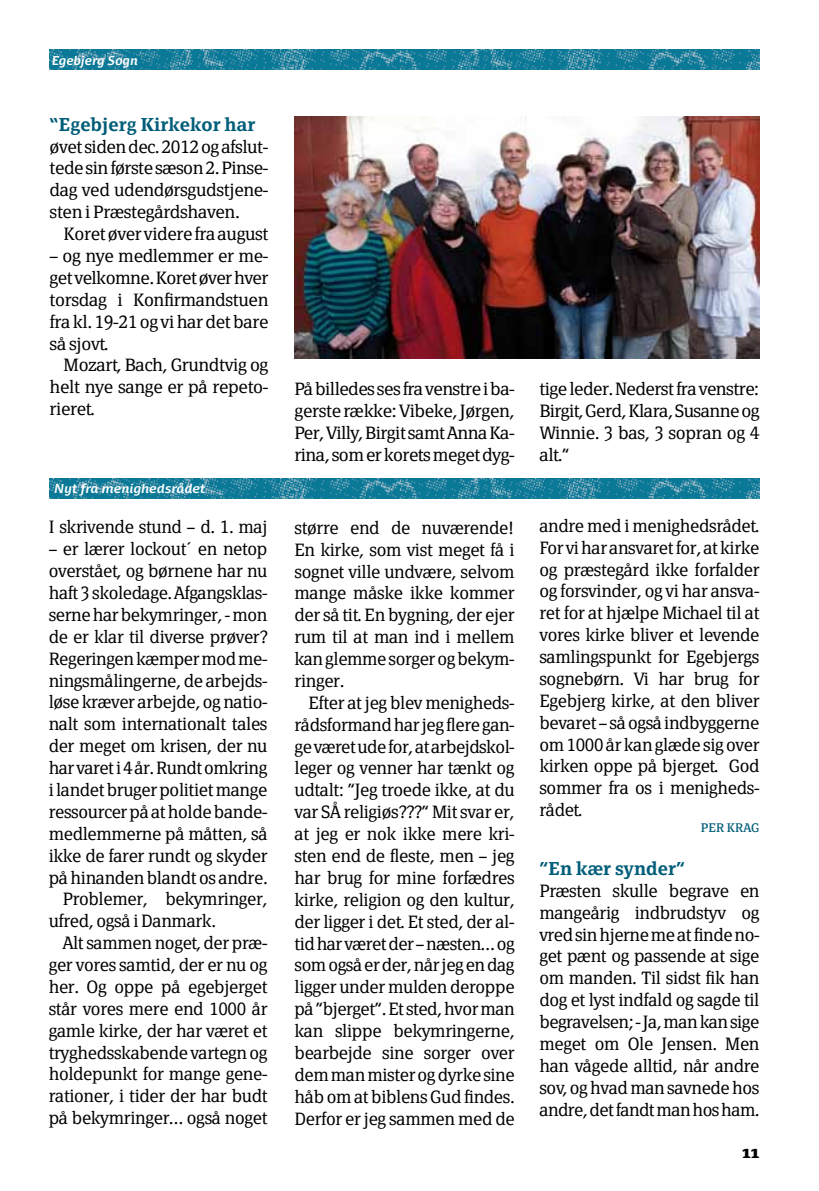
<style>
.page{position:relative;width:819px;height:1191px;background:#fff}
.page>*{position:absolute;margin:0;border:0;box-sizing:border-box;transform-origin:0 0}
.t1{font:600 18.38px "Page Serif TF";color:#005d79}
.t2{font:300 17.5px/21.9px "Page Serif TF";letter-spacing:-.02em;color:#000;text-align:justify}
.t3{font:700 17.5px "Page Serif";color:#000}
.t4{font:italic 700 12.25px "Dancer TF";color:#fff}
.t5{font:italic 700 12.25px "Dancer TF";color:#fff;scale:.96 1}
.t6{font:12.25px "Page Serif";color:#005d79}
</style>
<div class="page">
<img style="left:50px;top:50px;width:709px;height:20px">
<img style="left:50px;top:479px;width:709px;height:20px">
<img style="left:294px;top:117px;width:465px;height:241px">
<p class="t5" style="left:51px;top:53px;width:91px">Egebjerg Sogn</p>
<p class="t1" style="left:50px;top:113px;width:207px">“Egebjerg Kirkekor har</p>
<p class="t2" style="left:50px;top:135px;width:220px">øvet siden dec. 2012 og afslut&shy;tede sin første sæson 2. Pinse&shy;dag ved udendørsgudstjene&shy;sten i Præstegårdshaven.</p>
<p class="t2" style="left:64px;top:223px;width:206px">Koret øver videre fra august</p>
<p class="t2" style="left:50px;top:245px;width:220px">– og nye medlemmer er me&shy;get velkomne. Koret øver hver torsdag i Konfirmandstuen fra kl. 19-21 og vi har det bare så sjovt.</p>
<p class="t2" style="left:50px;top:354px;width:220px;text-indent:14px">Mozart, Bach, Grundtvig og helt nye sange er på repeto&shy;rieret.</p>
<p class="t4" style="left:54px;top:480px;width:153px">Nyt fra menighedsrådet</p>
<p class="t2" style="left:49px;top:516px;width:220px">I skrivende stund – d. 1. maj</p>
<p class="t2" style="left:49px;top:538px;width:220px">– er lærer lockout´ en netop</p>
<p class="t2" style="left:49px;top:560px;width:220px">overstået, og børnene har nu</p>
<p class="t2" style="left:49px;top:582px;width:220px">haft 3 skoledage. Afgangsklas-</p>
<p class="t2" style="left:49px;top:603px;width:220px">serne har bekymringer, - mon</p>
<p class="t2" style="left:49px;top:625px;width:220px">de er klar til diverse prøver?</p>
<p class="t2" style="left:49px;top:647px;width:220px">Regeringen kæmper mod me-</p>
<p class="t2" style="left:49px;top:669px;width:220px">ningsmålingerne, de arbejds-</p>
<p class="t2" style="left:49px;top:691px;width:220px">løse kræver arbejde, og natio-</p>
<p class="t2" style="left:49px;top:713px;width:220px">nalt som internationalt tales</p>
<p class="t2" style="left:49px;top:735px;width:220px">der meget om krisen, der nu</p>
<p class="t2" style="left:49px;top:757px;width:220px">har varet i 4 år. Rundt omkring</p>
<p class="t2" style="left:49px;top:778px;width:220px">i landet bruger politiet mange</p>
<p class="t2" style="left:49px;top:800px;width:220px">ressourcer på at holde bande-</p>
<p class="t2" style="left:49px;top:822px;width:220px">medlemmerne på måtten, så</p>
<p class="t2" style="left:49px;top:844px;width:220px">ikke de farer rundt og skyder</p>
<p class="t2" style="left:49px;top:866px;width:220px">på hinanden blandt os andre.</p>
<p class="t2" style="left:63px;top:888px;width:206px">Problemer, bekymringer,</p>
<p class="t2" style="left:49px;top:910px;width:169px">ufred, også i Danmark.</p>
<p class="t2" style="left:63px;top:932px;width:206px">Alt sammen noget, der præ-</p>
<p class="t2" style="left:49px;top:953px;width:220px">ger vores samtid, der er nu og</p>
<p class="t2" style="left:49px;top:975px;width:220px">her. Og oppe på egebjerget</p>
<p class="t2" style="left:49px;top:997px;width:220px">står vores mere end 1000 år</p>
<p class="t2" style="left:49px;top:1019px;width:220px">gamle kirke, der har været et</p>
<p class="t2" style="left:49px;top:1041px;width:220px">tryghedsskabende vartegn og</p>
<p class="t2" style="left:49px;top:1063px;width:220px">holdepunkt for mange gene-</p>
<p class="t2" style="left:49px;top:1085px;width:220px">rationer, i tider der har budt</p>
<p class="t2" style="left:49px;top:1107px;width:220px">på bekymringer… også noget</p>
<p class="t2" style="left:294px;top:378px;width:221px">På billedes ses fra venstre i ba&shy;gerste række: Vibeke, Jørgen, Per, Villy, Birgit samt Anna Ka&shy;rina, som er korets meget dyg-</p>
<p class="t2" style="left:539px;top:378px;width:222px">tige leder. Nederst fra venstre:<br>Birgit, Gerd, Klara, Susanne og Winnie. 3 bas, 3 sopran og 4 alt.”</p>
<p class="t2" style="left:294px;top:516px;width:221px">større end de nuværende!<br>En kirke, som vist meget få i sognet ville undvære, selvom mange måske ikke kommer der så tit. En bygning, der ejer rum til at man ind i mellem kan glemme sorger og bekym&shy;ringer.</p>
<p class="t2" style="left:294px;top:691px;width:222px;text-indent:14px">Efter at jeg blev menigheds&shy;rådsformand har jeg flere gan&shy;ge været ude for, at arbejdskol&shy;leger og venner har tænkt og udtalt: ”Jeg troede ikke, at du var SÅ religiøs???” Mit svar er, at jeg er nok ikke mere kri&shy;sten end de fleste, men – jeg har brug for mine forfædres kirke, religion og den kultur, der ligger i det. Et sted, der al&shy;tid har været der – næsten… og som også er der, når jeg en dag ligger under mulden deroppe på ”bjerget”. Et sted, hvor man kan slippe bekymringerne, bearbejde sine sorger over dem man mister og dyrke sine håb om at biblens Gud findes.<br>Derfor er jeg sammen med de</p>
<p class="t2" style="left:539px;top:514px;width:221px">andre med i menighedsrådet.<br>For vi har ansvaret for, at kirke og præstegård ikke forfalder og forsvinder, og vi har ansva&shy;ret for at hjælpe Michael til at vores kirke bliver et levende samlingspunkt for Egebjergs sognebørn. Vi har brug for Egebjerg kirke, at den bliver bevaret – så også indbyggerne om 1000 år kan glæde sig over kirken oppe på bjerget. God sommer fra os i menigheds&shy;rådet.</p>
<p class="t6" style="left:700px;top:820px;width:60px">PER KRAG</p>
<p class="t1" style="left:539px;top:857px;width:147px">”En kær synder”</p>
<p class="t2" style="left:539px;top:879px;width:221px">Præsten skulle begrave en mangeårig indbrudstyv og vred sin hjerne me at finde no&shy;get pænt og passende at sige om manden. Til sidst fik han dog et lyst indfald og sagde til begravelsen; - Ja, man kan sige meget om Ole Jensen. Men han vågede alltid, når andre sov, og hvad man savnede hos andre, det fandt man hos ham.</p>
<p class="t3" style="left:742px;top:1141px;width:19px">11</p>
</div>
